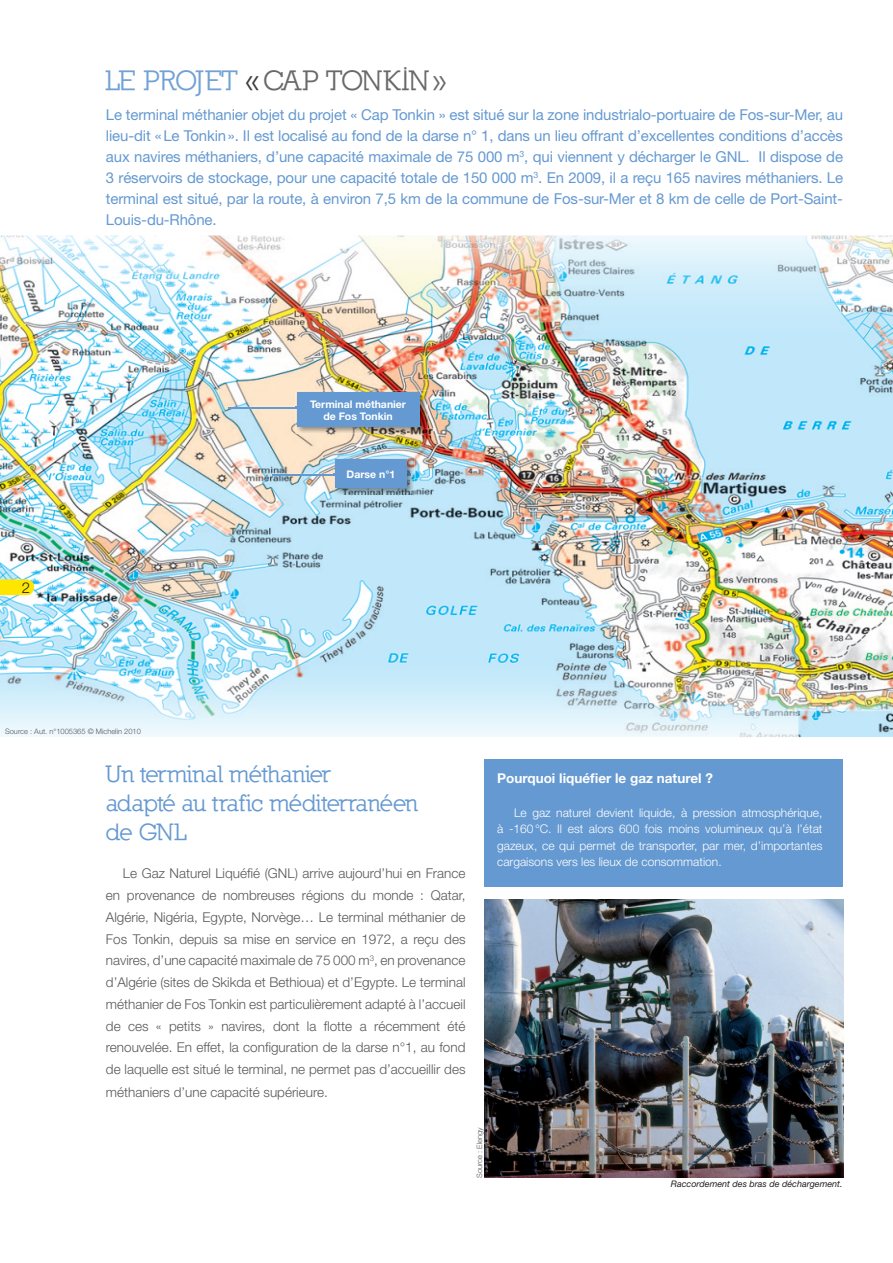
<style>
.page{position:relative;width:893px;height:1263px;background:#fff}
.page>*{position:absolute;margin:0;border:0;box-sizing:border-box;transform-origin:0 0}
.t1{font:700 28.5px "Nilland";letter-spacing:-.03em;color:#69696c}
.t2{font:700 24px/28.8px "Nilland";letter-spacing:-.025em;color:#6599d1}
.t3{font:15px/21px "Helvetica Neue";letter-spacing:-.01em;color:#6599d1;text-align:justify}
.t4{font:300 15px "Helvetica Neue";color:#231f20}
.t5{font:300 13.5px/21.8px "Helvetica Neue";color:#57585a;text-align:justify}
.t6{font:700 13.5px "Helvetica Neue";color:#fff}
.t7{font:300 12px/16.5px "Helvetica Neue";color:#fff;text-align:justify}
.t8{font:700 10.5px/12px "Helvetica Neue";color:#fff;text-align:center}
.t9{font:italic 9px "Helvetica Neue";color:#231f20}
.t10{font:300 7.5px "Helvetica Neue";color:#57585a}
.s1{color:#72a1d5}
.s2{color:#3e3e3f}
</style>
<div class="page">
<img style="left:0;top:235px;width:893px;height:502px">
<div style="left:484px;top:760px;width:359px;height:127px;background:#6599d1"></div>
<img style="left:485px;top:900px;width:358px;height:278px">
<svg style="left:0;top:579px;width:34px;height:16px"></svg>
<hr style="left:228px;top:407px;width:144px;height:1px;background:#6599d1">
<hr style="left:273px;top:474px;width:137px;height:1px;background:#6599d1">
<img style="left:296px;top:391px;width:131px;height:43px">
<div style="left:297px;top:392px;width:123px;height:34px;background:#6599d1"></div>
<img style="left:334px;top:458px;width:80px;height:37px">
<div style="left:336px;top:459px;width:71px;height:29px;background:#6599d1"></div>
<h1 class="t1" style="left:106px;top:64px;width:342px"><span class="s1">LE PROJET</span> <span class="s2">«</span> CAP TONKIN »</h1>
<p class="t3" style="left:106px;top:104px;width:739px">Le terminal méthanier objet du projet « Cap Tonkin » est situé sur la zone industrialo-portuaire de Fos-sur-Mer, au lieu-dit « Le Tonkin ». Il est localisé au fond de la darse n° 1, dans un lieu offrant d’excellentes conditions d’accès aux navires méthaniers, d’une capacité maximale de 75 000 m<sup>3</sup>, qui viennent y décharger le GNL. Il dispose de 3 réservoirs de stockage, pour une capacité totale de 150 000 m<sup>3</sup>. En 2009, il a reçu 165 navires méthaniers. Le terminal est situé, par la route, à environ 7,5 km de la commune de Fos-sur-Mer et 8 km de celle de Port-Saint-Louis-du-Rhône.</p>
<p class="t8" style="left:310px;top:398px;width:98px">Terminal méthanier de Fos Tonkin</p>
<p class="t4" style="left:22px;top:578px;width:10px">2</p>
<p class="t8" style="left:347px;top:468px;width:50px">Darse n°1</p>
<p class="t10" style="left:5px;top:726px;width:137px">Source : Aut. n°1005365 © Michelin 2010</p>
<h2 class="t2" style="left:106px;top:759px;width:313px">Un terminal méthanier<br>adapté au trafic méditerranéen de GNL</h2>
<p class="t5" style="left:106px;top:862px;width:361px;text-indent:17px">Le Gaz Naturel Liquéfié (GNL) arrive aujourd’hui en France en provenance de nombreuses régions du monde : Qatar, Algérie, Nigéria, Egypte, Norvège… Le terminal méthanier de Fos Tonkin, depuis sa mise en service en 1972, a reçu des navires, d’une capacité maximale de 75 000 m<sup>3</sup>, en provenance d’Algérie (sites de Skikda et Bethioua) et d’Egypte. Le terminal méthanier de Fos Tonkin est particulièrement adapté à l’accueil de ces « petits » navires, dont la flotte a récemment été renouvelée. En effet, la configuration de la darse n°1, au fond de laquelle est situé le terminal, ne permet pas d’accueillir des méthaniers d’une capacité supérieure.</p>
<p class="t10" style="left:475px;top:1178px;width:52px;rotate:-90deg">Source : Elengy</p>
<p class="t6" style="left:497px;top:770px;width:217px">Pourquoi liquéfier le gaz naturel ?</p>
<p class="t7" style="left:497px;top:804px;width:327px;text-indent:17px">Le gaz naturel devient liquide, à pression atmosphérique, à -160 °C. Il est alors 600 fois moins volumineux qu’à l’état gazeux, ce qui permet de transporter, par mer, d’importantes cargaisons vers les lieux de consommation.</p>
<p class="t9" style="left:671px;top:1178px;width:173px">Raccordement des bras de déchargement.</p>
</div>
